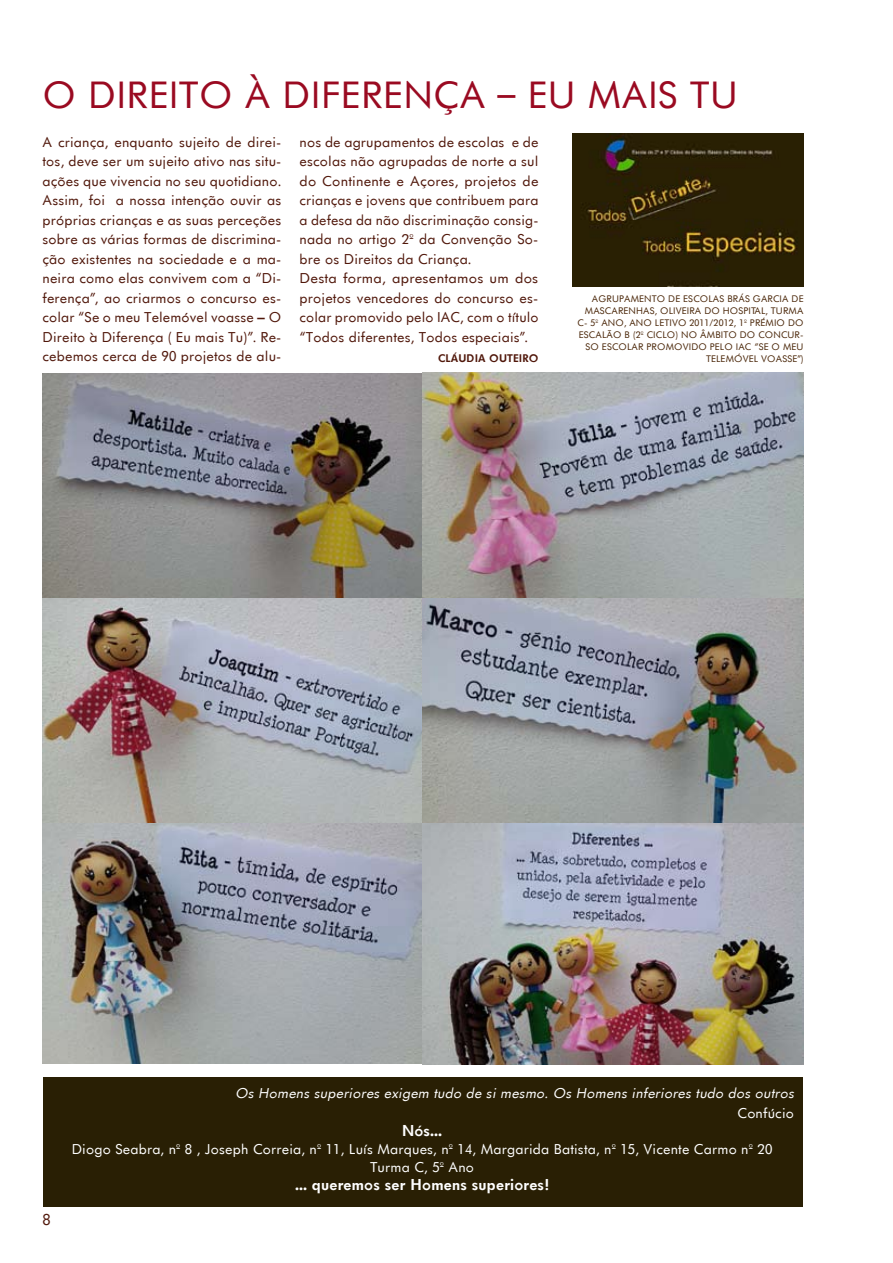
<style>
.page{position:relative;width:893px;height:1263px;background:#fff}
.page>*{position:absolute;margin:0;border:0;box-sizing:border-box;transform-origin:0 0}
.t1{font:36px "Futurist";color:#9a0a21}
.t2{font:700 15px "Futurist";color:#fff}
.t3{font:15px "Futurist";color:#50170a}
.t4{font:13.5px/19.5px "Futurist";color:#50170a;text-align:justify}
.t5{font:13.5px/18px "Futurist";color:#fff;text-align:center}
.t6{font:italic 13.5px "Futurist";color:#fff}
.t7{font:700 10.5px "Futurist";color:#50170a}
.t8{font:9px "Futurist";color:#492507}
.s1{font-weight:700}
</style>
<div class="page">
<img style="left:43px;top:373px;width:761px;height:692px">
<img style="left:573px;top:133px;width:231px;height:153px">
<div style="left:43px;top:1077px;width:760px;height:130px;background:#291f04"></div>
<h1 class="t1" style="left:43px;top:72px;width:94px">O Direito</h1>
<h1 class="t1" style="left:245px;top:72px;width:89px">à Diferença</h1>
<h1 class="t1" style="left:497px;top:72px;width:114px">– Eu mais</h1>
<h1 class="t1" style="left:690px;top:72px;width:42px">Tu</h1>
<p class="t4" style="left:43px;top:132px;width:241px">A criança, enquanto sujeito de direi&shy;tos, deve ser um sujeito ativo nas situ&shy;ações que vivencia no seu quotidiano.<br>Assim, foi a nossa intenção ouvir as próprias crianças e as suas perceções sobre as várias formas de discrimina&shy;ção existentes na sociedade e a ma&shy;neira como elas convivem com a “Di&shy;ferença”, ao criarmos o concurso es&shy;colar “Se o meu Telemóvel voasse <span class="s1">–</span> O Direito à Diferença ( Eu mais Tu)”. Re&shy;cebemos cerca de 90 projetos de alu-</p>
<p class="t4" style="left:300px;top:132px;width:241px;text-align:left">nos de agrupamentos de escolas e de escolas não agrupadas de norte a sul do Continente e Açores, projetos de crianças e jovens que contribuem para a defesa da não discriminação consig&shy;nada no artigo 2º da Convenção So&shy;bre os Direitos da Criança.<br>Desta forma, apresentamos um dos projetos vencedores do concurso es&shy;colar promovido pelo IAC, com o título “Todos diferentes, Todos especiais”.</p>
<p class="t8" style="left:592px;top:293px;width:15px">Agrupamento</p>
<p class="t8" style="left:668px;top:293px;width:27px">de Escolas</p>
<p class="t8" style="left:727px;top:293px;width:41px">Brás Garcia</p>
<p class="t8" style="left:792px;top:293px;width:7px">de</p>
<p class="t8" style="left:585px;top:305px;width:16px">Mascarenhas</p>
<p class="t8" style="left:655px;top:305px;width:20px">, Oliveira</p>
<p class="t8" style="left:704px;top:305px;width:9px">do</p>
<p class="t8" style="left:723px;top:305px;width:14px">Hospital</p>
<p class="t8" style="left:765px;top:305px;width:19px">, Turma</p>
<p class="t8" style="left:578px;top:317px;width:33px">C- 5º ano</p>
<p class="t8" style="left:624px;top:317px;width:14px">, ano</p>
<p class="t8" style="left:655px;top:317px;width:7px">letivo</p>
<p class="t8" style="left:689px;top:317px;width:84px">2011/2012, 1º prémio</p>
<p class="t8" style="left:788px;top:317px;width:9px">do</p>
<p class="t8" style="left:579px;top:329px;width:13px">Escalão</p>
<p class="t8" style="left:624px;top:329px;width:29px">B (2º ciclo</p>
<p class="t8" style="left:675px;top:329px;width:15px">) no</p>
<p class="t8" style="left:700px;top:329px;width:14px">âmbito</p>
<p class="t8" style="left:740px;top:329px;width:9px">do</p>
<p class="t8" style="left:758px;top:329px;width:8px">concur</p>
<p class="t8" style="left:800px;top:329px;width:5px">-</p>
<p class="t8" style="left:585px;top:341px;width:24px">so escolar</p>
<p class="t8" style="left:647px;top:341px;width:8px">promovido</p>
<p class="t8" style="left:710px;top:341px;width:7px">pelo</p>
<p class="t8" style="left:736px;top:341px;width:55px">IAC “Se o meu</p>
<p class="t8" style="left:706px;top:353px;width:12px">Telem</p>
<p class="t8" style="left:734px;top:353px;width:15px">óvel</p>
<p class="t8" style="left:761px;top:353px;width:7px">voasse</p>
<p class="t8" style="left:797px;top:353px;width:8px">”)</p>
<p class="t7" style="left:438px;top:351px;width:102px">Cláudia Outeiro</p>
<p class="t3" style="left:43px;top:1210px;width:10px">8</p>
<p class="t6" style="left:235px;top:1085px;width:564px">Os Homens superiores exigem tudo de si mesmo. Os Homens inferiores tudo dos outros</p>
<p class="t5" style="left:737px;top:1103px;width:58px">Confúcio</p>
<p class="t2" style="left:402px;top:1120px;width:42px">Nós…</p>
<p class="t5" style="left:72px;top:1139px;width:702px">Diogo Seabra, nº 8 , Joseph Correia, nº 11, Luís Marques, nº 14, Margarida Batista, nº 15, Vicente Carmo nº 20<br>Turma C, 5º Ano</p>
<p class="t2" style="left:295px;top:1174px;width:256px">… queremos ser Homens superiores!</p>
</div>
